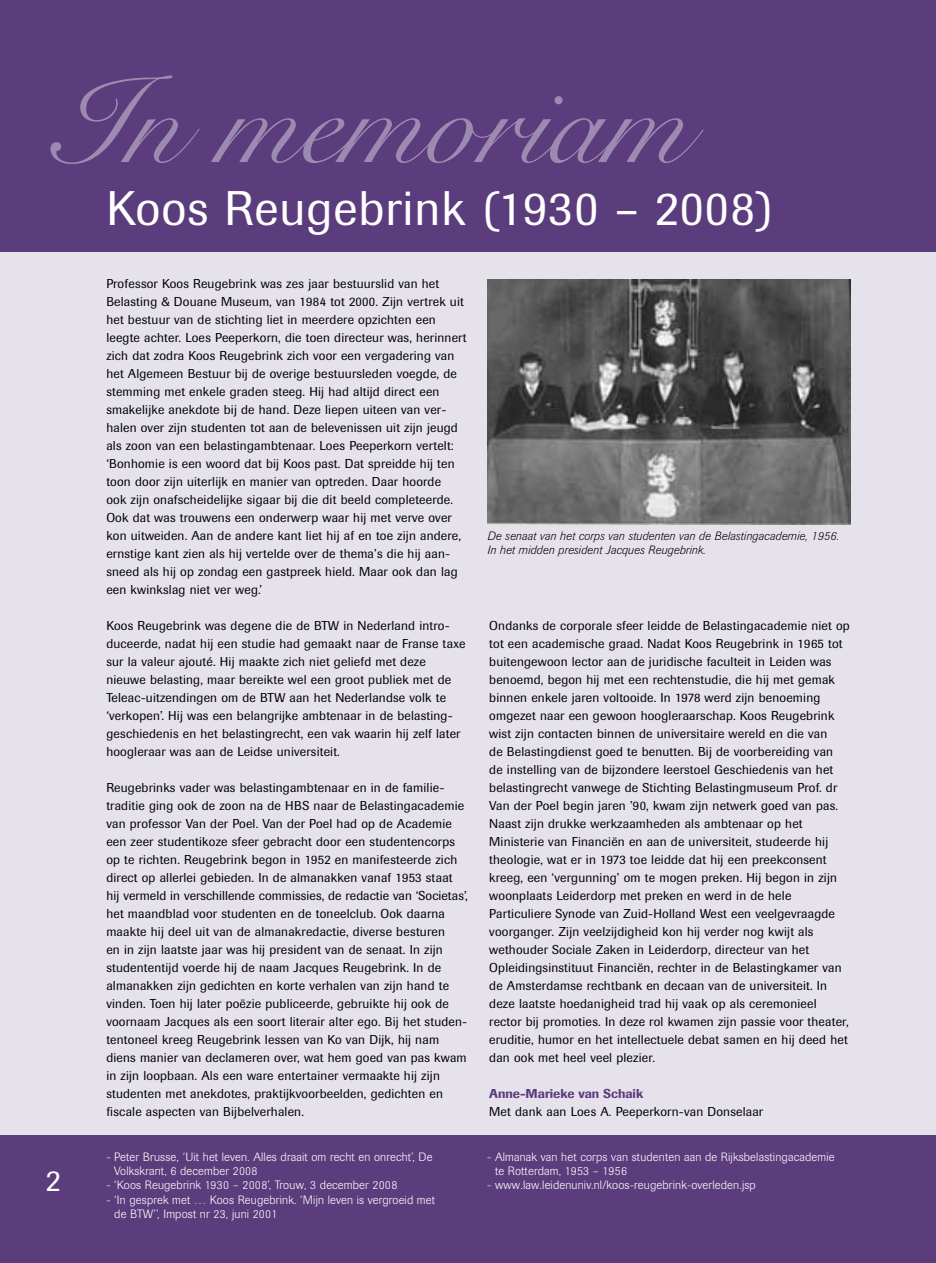
<style>
.page{position:relative;width:936px;height:1263px;background:#fff}
.page>*{position:absolute;margin:0;border:0;box-sizing:border-box;transform-origin:0 0}
.t1{font:48px "Imago";letter-spacing:.02em;color:#fff}
.t2{font:30px "Imago";color:#fff}
.t3{font:12.75px/18px "Imago";letter-spacing:.015em;color:#000}
.t4{font:500 12.75px "Imago";color:#5b3c7c}
.t5{font:300 12px/14.4px "Imago";letter-spacing:.015em;color:#fff}
.t6{font:italic 300 12px/14.4px "Imago";letter-spacing:.015em;color:#000}
</style>
<div class="page">
<div style="left:0;top:0;width:935px;height:1263px;background:#5b3c7c"></div>
<div style="left:0;top:252px;width:935px;height:882px;background:#e6e2eb"></div>
<svg style="left:50px;top:75px;width:544px;height:89px"></svg>
<img style="left:487px;top:280px;width:363px;height:245px">
<h2 class="t2" style="left:46px;top:1170px;width:16px">2</h2>
<h1 class="t1" style="left:106px;top:191px;width:667px">Koos Reugebrink (1930 – 2008)</h1>
<p class="t3" style="left:106px;top:276px;width:362px">Professor Koos Reugebrink was zes jaar bestuurslid van het Belasting &amp; Douane Museum, van 1984 tot 2000. Zijn vertrek uit het bestuur van de stichting liet in meerdere opzichten een leegte achter. Loes Peeperkorn, die toen directeur was, herinnert zich dat zodra Koos Reugebrink zich voor een vergadering van het Algemeen Bestuur bij de overige bestuursleden voegde, de stemming met enkele graden steeg. Hij had altijd direct een smakelijke anekdote bij de hand. Deze liepen uiteen van ver&shy;halen over zijn studenten tot aan de belevenissen uit zijn jeugd als zoon van een belastingambtenaar. Loes Peeperkorn vertelt: ‘Bonhomie is een woord dat bij Koos past. Dat spreidde hij ten toon door zijn uiterlijk en manier van optreden. Daar hoorde<br>ook zijn onafscheidelijke sigaar bij die dit beeld completeerde.<br>Ook dat was trouwens een onderwerp waar hij met verve over kon uitweiden. Aan de andere kant liet hij af en toe zijn andere, ernstige kant zien als hij vertelde over de thema’s die hij aan - sneed als hij op zondag een gastpreek hield. Maar ook dan lag een kwinkslag niet ver weg.’</p>
<p class="t3" style="left:106px;top:618px;width:360px">Koos Reugebrink was degene die de BTW in Nederland intro - duceerde, nadat hij een studie had gemaakt naar de Franse taxe sur la valeur ajouté. Hij maakte zich niet geliefd met deze nieuwe belasting, maar bereikte wel een groot publiek met de Teleac-uitzendingen om de BTW aan het Nederlandse volk te ‘verkopen’. Hij was een belangrijke ambtenaar in de belasting - geschiedenis en het belastingrecht, een vak waarin hij zelf later hoogleraar was aan de Leidse universiteit.</p>
<p class="t3" style="left:106px;top:780px;width:363px">Reugebrinks vader was belastingambtenaar en in de familie - traditie ging ook de zoon na de HBS naar de Belastingacademie van professor Van der Poel. Van der Poel had op de Academie een zeer studentikoze sfeer gebracht door een studentencorps op te richten. Reugebrink begon in 1952 en manifesteerde zich direct op allerlei gebieden. In de almanakken vanaf 1953 staat hij vermeld in verschillende commissies, de redactie van ‘Societas’, het maandblad voor studenten en de toneelclub. Ook daarna maakte hij deel uit van de almanakredactie, diverse besturen<br>en in zijn laatste jaar was hij president van de senaat. In zijn studententijd voerde hij de naam Jacques Reugebrink. In de almanakken zijn gedichten en korte verhalen van zijn hand te vinden. Toen hij later poëzie publiceerde, gebruikte hij ook de voornaam Jacques als een soort literair alter ego. Bij het studen&shy;tentoneel kreeg Reugebrink lessen van Ko van Dijk, hij nam diens manier van declameren over, wat hem goed van pas kwam in zijn loopbaan. Als een ware entertainer vermaakte hij zijn studenten met anekdotes, praktijkvoorbeelden, gedichten en fiscale aspecten van Bijbelverhalen.</p>
<p class="t5" style="left:114px;top:1150px;width:320px;text-indent:-8px">- Peter Brusse, ‘Uit het leven. Alles draait om recht en onrecht’, De<br>Volkskrant, 6 december 2008</p>
<p class="t5" style="left:106px;top:1179px;width:292px">- ‘Koos Reugebrink 1930 – 2008’, Trouw, 3 december 2008</p>
<p class="t5" style="left:114px;top:1193px;width:322px;text-indent:-8px">- ‘In gesprek met … Koos Reugebrink. ‘Mijn leven is vergroeid met de BTW’’, Impost nr 23, juni 2001</p>
<p class="t6" style="left:487px;top:530px;width:353px">De senaat van het corps van studenten van de Belastingacademie, 1956.<br>In het midden president Jacques Reugebrink.</p>
<p class="t3" style="left:489px;top:618px;width:362px">Ondanks de corporale sfeer leidde de Belastingacademie niet op tot een academische graad. Nadat Koos Reugebrink in 1965 tot buitengewoon lector aan de juridische faculteit in Leiden was benoemd, begon hij met een rechtenstudie, die hij met gemak binnen enkele jaren voltooide. In 1978 werd zijn benoeming omgezet naar een gewoon hoogleraarschap. Koos Reugebrink wist zijn contacten binnen de universitaire wereld en die van<br>de Belastingdienst goed te benutten. Bij de voorbereiding van de instelling van de bijzondere leerstoel Geschiedenis van het belastingrecht vanwege de Stichting Belastingmuseum Prof. dr Van der Poel begin jaren ’90, kwam zijn netwerk goed van pas.<br>Naast zijn drukke werkzaamheden als ambtenaar op het Ministerie van Financiën en aan de universiteit, studeerde hij theologie, wat er in 1973 toe leidde dat hij een preekconsent kreeg, een ‘vergunning’ om te mogen preken. Hij begon in zijn woonplaats Leiderdorp met preken en werd in de hele Particuliere Synode van Zuid-Holland West een veelgevraagde voorganger. Zijn veelzijdigheid kon hij verder nog kwijt als wethouder Sociale Zaken in Leiderdorp, directeur van het Opleidingsinstituut Financiën, rechter in de Belastingkamer van de Amsterdamse rechtbank en decaan van de universiteit. In deze laatste hoedanigheid trad hij vaak op als ceremonieel rector bij promoties. In deze rol kwamen zijn passie voor theater, eruditie, humor en het intellectuele debat samen en hij deed het dan ook met heel veel plezier.</p>
<p class="t4" style="left:489px;top:1089px;width:155px">Anne-Marieke van Schaik</p>
<p class="t3" style="left:489px;top:1104px;width:275px">Met dank aan Loes A. Peeperkorn-van Donselaar</p>
<p class="t5" style="left:495px;top:1150px;width:341px;text-indent:-8px">- Almanak van het corps van studenten aan de Rijksbelastingacademie te Rotterdam, 1953 – 1956</p>
<p class="t5" style="left:487px;top:1179px;width:270px">- www.law.leidenuniv.nl/koos-reugebrink-overleden.jsp</p>
</div>
